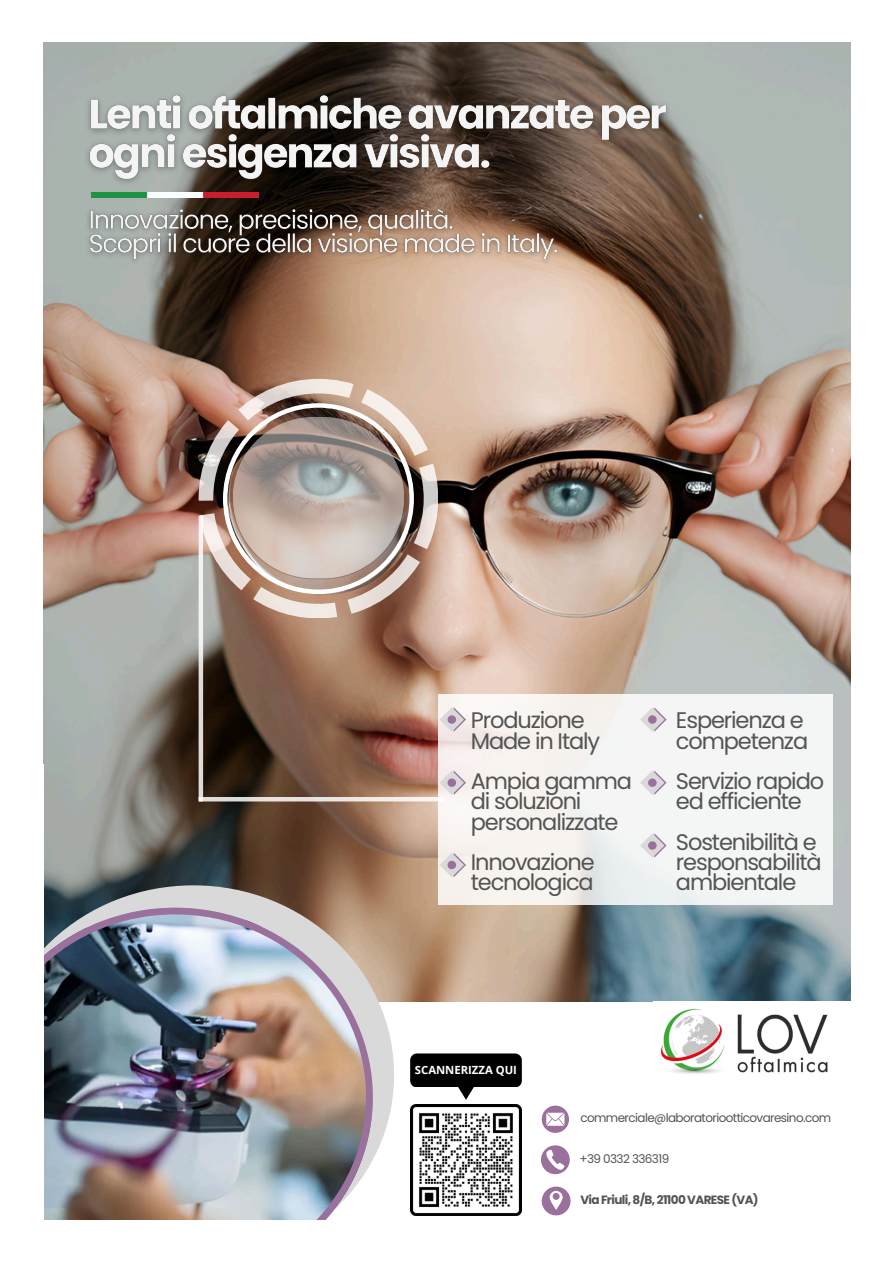
<style>
.page{position:relative;width:894px;height:1264px;background:#fff}
.page>*{position:absolute;margin:0;border:0;box-sizing:border-box;transform-origin:0 0}
.t1{font:22.5px/20.2px "Poppins";letter-spacing:-.05em;color:#545454}
.t2{font:12px "Poppins";letter-spacing:-.05em;color:#545454}
.t3{font:700 12px "Poppins";letter-spacing:-.05em;color:#545454}
.t4{font:700 11.25px "Open Sans";color:#fff}
</style>
<div class="page">
<img style="left:43px;top:43px;width:807px;height:958px">
<svg style="left:198px;top:379px;width:239px;height:239px;background:#b59d8f"></svg>
<img style="left:232px;top:417px;width:172px;height:163px">
<svg style="left:198px;top:515px;width:5px;height:282px"></svg>
<div style="left:438px;top:694px;width:394px;height:210px;background:#f5f5f5"></div>
<svg style="left:44px;top:885px;width:350px;height:276px;background:#aba199"></svg>
<img style="left:44px;top:907px;width:328px;height:313px">
<div style="left:0;top:764px;width:44px;height:499px;background:#fff"></div>
<svg style="left:198px;top:797px;width:240px;height:4px"></svg>
<svg style="left:439px;top:852px;width:27px;height:25px"></svg>
<svg style="left:439px;top:770px;width:27px;height:25px"></svg>
<svg style="left:439px;top:707px;width:27px;height:24px"></svg>
<svg style="left:640px;top:707px;width:26px;height:24px"></svg>
<svg style="left:640px;top:770px;width:26px;height:25px"></svg>
<svg style="left:640px;top:833px;width:26px;height:24px"></svg>
<svg style="left:541px;top:1105px;width:27px;height:27px"></svg>
<img style="left:410px;top:1104px;width:111px;height:111px">
<svg style="left:541px;top:1145px;width:28px;height:29px"></svg>
<img style="left:91px;top:192px;width:168px;height:6px">
<img style="left:660px;top:1008px;width:168px;height:66px">
<svg style="left:541px;top:1186px;width:29px;height:29px"></svg>
<img style="left:80px;top:84px;width:597px;height:108px">
<img style="left:82px;top:200px;width:484px;height:69px">
<div style="left:410px;top:1053px;width:111px;height:34px;background:#000;border-radius:7px"></div>
<svg style="left:458px;top:1087px;width:16px;height:12px"></svg>
<p class="t1" style="left:470px;top:710px;width:131px">Produzione<br>Made in Italy</p>
<p class="t1" style="left:470px;top:771px;width:163px">Ampia gamma di soluzioni personalizzate</p>
<p class="t1" style="left:470px;top:852px;width:125px">Innovazione tecnologica</p>
<p class="t1" style="left:675px;top:710px;width:134px">Esperienza e competenza</p>
<p class="t1" style="left:675px;top:771px;width:150px">Servizio rapido ed efficiente</p>
<p class="t1" style="left:675px;top:831px;width:147px">Sostenibilità e responsabilità ambientale</p>
<p class="t4" style="left:415px;top:1062px;width:103px">SCANNERIZZA QUI</p>
<h3 class="t2" style="left:580px;top:1109px;width:252px">commerciale@laboratoriootticovaresino.com</h3>
<h3 class="t2" style="left:579px;top:1150px;width:91px">+39 0332 336319</h3>
<h3 class="t3" style="left:580px;top:1191px;width:180px">Via Friuli, 8/B, 21100 VARESE (VA)</h3>
</div>
